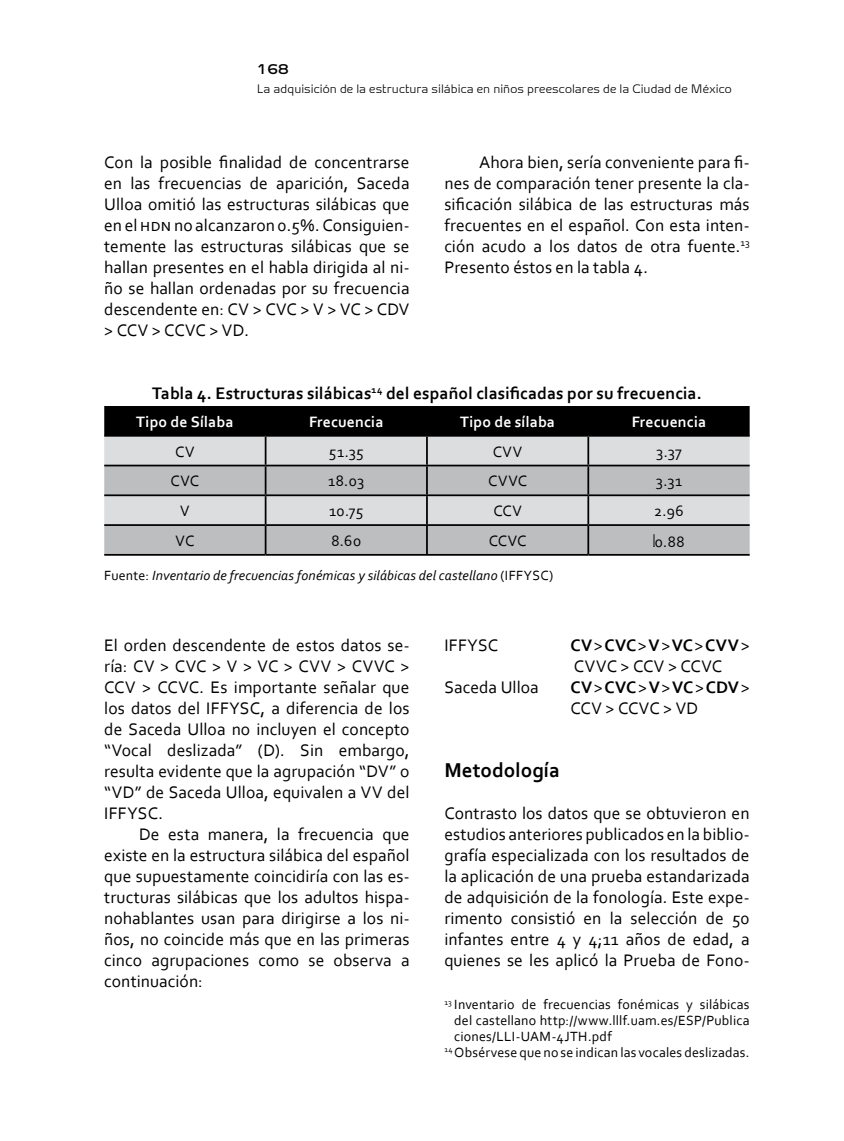
<style>
.page{position:relative;width:844px;height:1141px;background:#fff}
.page>*{position:absolute;margin:0;border:0;box-sizing:border-box;transform-origin:0 0}
.t1{font:700 21px "Corbel";color:#000}
.t2{font:17.5px/21px "Corbel";letter-spacing:.005em;color:#000;text-align:justify}
.t3{font:700 17.5px "Corbel";letter-spacing:.005em;color:#000}
.t4{font:15.75px "Corbel";letter-spacing:.025em;color:#000}
.t5{font:700 15.75px "Corbel";letter-spacing:.01em;color:#fff}
.t6{font:14px "Corbel";letter-spacing:.015em;color:#000}
.t7{font:italic 14px "Corbel";letter-spacing:.01em;color:#000}
.t8{font:700 14px "Vellve Std";color:#000}
.t9{font:12.25px "Vellve Std";letter-spacing:.01em;color:#000}
.s1{font-style:normal}
.s2{font-weight:700}
</style>
<div class="page">
<hr style="left:104px;top:554px;width:161px;height:2px;background:#000">
<hr style="left:265px;top:554px;width:162px;height:2px;background:#000">
<hr style="left:427px;top:554px;width:161px;height:2px;background:#000">
<hr style="left:588px;top:554px;width:161px;height:2px;background:#000">
<svg style="left:104px;top:406px;width:645px;height:148px;background:#999a9b"></svg>
<p class="t8" style="left:257px;top:62px;width:33px">168</p>
<p class="t9" style="left:257px;top:82px;width:476px">La adquisición de la estructura silábica en niños preescolares de la Ciudad de México</p>
<p class="t2" style="left:104px;top:151px;width:307px">Con la posible finalidad de concentrarse en las frecuencias de aparición, Saceda Ulloa omitió las estructuras silábicas que en el hdn no alcanzaron 0.5%. Consiguien&shy;temente las estructuras silábicas que se hallan presentes en el habla dirigida al ni&shy;ño se hallan ordenadas por su frecuencia descendente en: CV &gt; CVC &gt; V &gt; VC &gt; CDV &gt; CCV &gt; CCVC &gt; VD.</p>
<p class="t2" style="left:444px;top:151px;width:307px;text-indent:35px">Ahora bien, sería conveniente para fi&shy;nes de comparación tener presente la cla&shy;sificación silábica de las estructuras más frecuentes en el español. Con esta inten&shy;ción acudo a los datos de otra fuente.<sup>13<br></sup>Presento éstos en la tabla 4.</p>
<p class="t3" style="left:152px;top:382px;width:551px">Tabla 4. Estructuras silábicas<sup>14</sup> del español clasificadas por su frecuencia.</p>
<p class="t5" style="left:136px;top:412px;width:99px">Tipo de Sílaba</p>
<p class="t5" style="left:309px;top:412px;width:76px">Frecuencia</p>
<p class="t5" style="left:460px;top:412px;width:96px">Tipo de sílaba</p>
<p class="t5" style="left:631px;top:412px;width:76px">Frecuencia</p>
<p class="t4" style="left:175px;top:442px;width:21px">CV</p>
<p class="t4" style="left:329px;top:442px;width:36px">51.35</p>
<p class="t4" style="left:492px;top:442px;width:31px">CVV</p>
<p class="t4" style="left:656px;top:442px;width:27px">3.37</p>
<p class="t4" style="left:171px;top:471px;width:30px">CVC</p>
<p class="t4" style="left:328px;top:471px;width:38px">18.03</p>
<p class="t4" style="left:488px;top:471px;width:40px">CVVC</p>
<p class="t4" style="left:655px;top:471px;width:28px">3.31</p>
<p class="t4" style="left:180px;top:501px;width:11px">V</p>
<p class="t4" style="left:329px;top:501px;width:36px">10.75</p>
<p class="t4" style="left:493px;top:501px;width:30px">CCV</p>
<p class="t4" style="left:654px;top:501px;width:31px">2.96</p>
<p class="t4" style="left:175px;top:531px;width:20px">VC</p>
<p class="t4" style="left:331px;top:531px;width:31px">8.60</p>
<p class="t4" style="left:488px;top:531px;width:39px">CCVC</p>
<p class="t4" style="left:654px;top:532px;width:31px">0.88</p>
<p class="t7" style="left:104px;top:567px;width:450px"><span class="s1">Fuente:</span> Inventario de frecuencias fonémicas y silábicas del castellano <span class="s1">(IFFYSC)</span></p>
<p class="t2" style="left:104px;top:634px;width:307px">El orden descendente de estos datos se&shy;ría: CV &gt; CVC &gt; V &gt; VC &gt; CVV &gt; CVVC &gt; CCV &gt; CCVC. Es importante señalar que los datos del IFFYSC, a diferencia de los de Saceda Ulloa no incluyen el concepto “Vocal deslizada” (D). Sin embargo, resulta evidente que la agrupación “DV” o “VD” de Saceda Ulloa, equivalen a VV del IFFYSC.</p>
<p class="t2" style="left:104px;top:823px;width:307px;text-indent:35px">De esta manera, la frecuencia que existe en la estructura silábica del español que supuestamente coincidiría con las es&shy;tructuras silábicas que los adultos hispa&shy;nohablantes usan para dirigirse a los ni&shy;ños, no coincide más que en las primeras cinco agrupaciones como se observa a continuación:</p>
<p class="t2" style="left:444px;top:634px;width:55px">IFFYSC</p>
<p class="t2" style="left:570px;top:634px;width:181px"><span class="s2">CV</span> &gt; <span class="s2">CVC</span> &gt; <span class="s2">V</span> &gt; <span class="s2">VC</span> &gt; <span class="s2">CVV</span> &gt;<br>CVVC &gt; CCV &gt; CCVC</p>
<p class="t2" style="left:444px;top:676px;width:96px">Saceda Ulloa</p>
<p class="t2" style="left:570px;top:676px;width:181px"><span class="s2">CV</span> &gt; <span class="s2">CVC</span> &gt; <span class="s2">V</span> &gt; <span class="s2">VC</span> &gt; <span class="s2">CDV</span> &gt;<br>CCV &gt; CCVC &gt; VD</p>
<p class="t1" style="left:444px;top:757px;width:117px">Metodología</p>
<p class="t2" style="left:444px;top:802px;width:307px">Contrasto los datos que se obtuvieron en estudios anteriores publicados en la biblio&shy;grafía especializada con los resultados de la aplicación de una prueba estandarizada de adquisición de la fonología. Este expe&shy;rimento consistió en la selección de 50 infantes entre 4 y 4;11 años de edad, a quienes se les aplicó la Prueba de Fono-</p>
<p class="t6" style="left:444px;top:996px;width:306px"><sup>13</sup> Inventario de frecuencias fonémicas y silábicas</p>
<p class="t6" style="left:454px;top:1012px;width:297px">del castellano http://www.lllf.uam.es/ESP/Publica</p>
<p class="t6" style="left:454px;top:1028px;width:159px">ciones/LLI-UAM-4JTH.pdf</p>
<p class="t6" style="left:444px;top:1043px;width:307px"><sup>14</sup> Obsérvese que no se indican las vocales deslizadas.</p>
</div>
